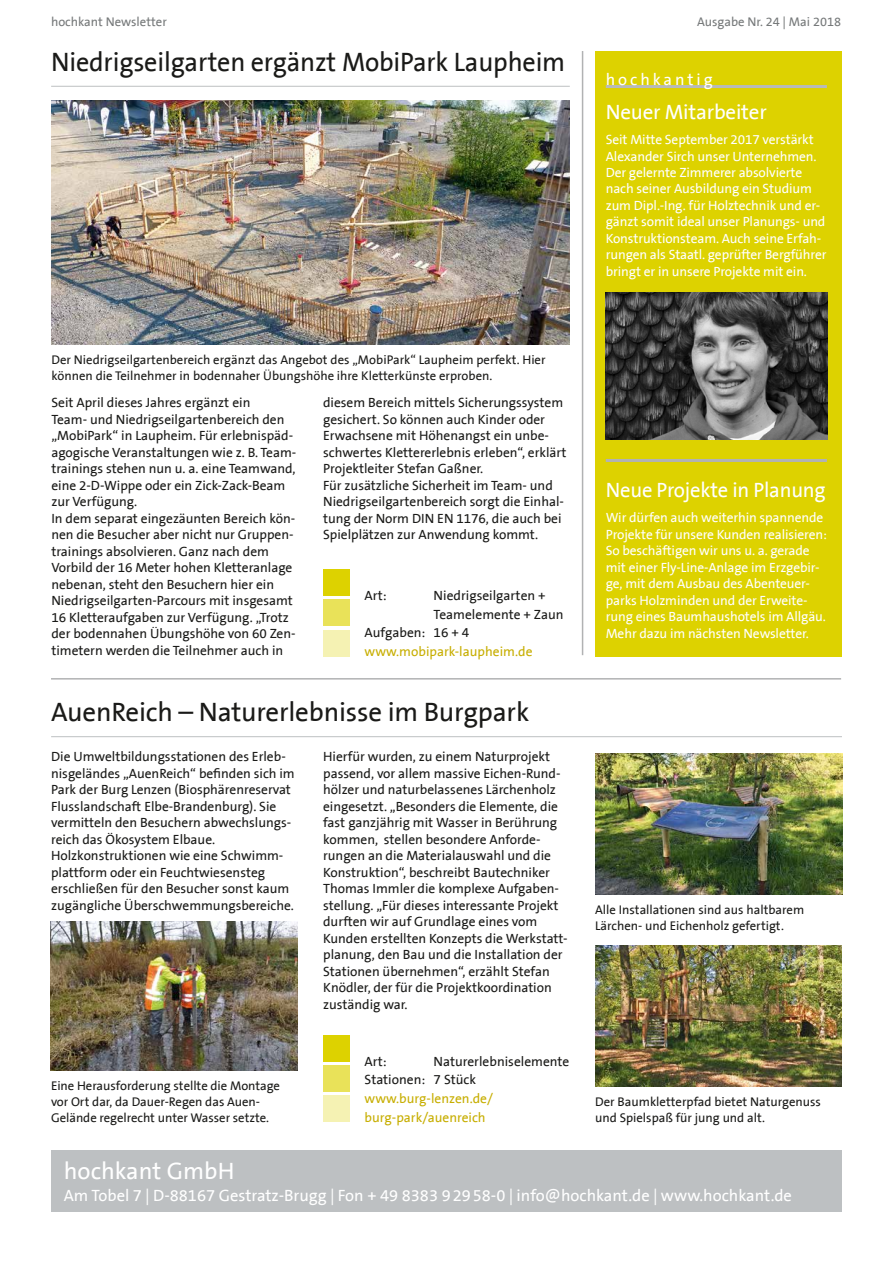
<style>
.page{position:relative;width:893px;height:1263px;background:#fff}
.page>*{position:absolute;margin:0;border:0;box-sizing:border-box;transform-origin:0 0}
.t1{font:27px "The Sans B5 Plain";letter-spacing:-.005em;color:#1a1a18}
.t2{font:24px "The Sans B5 Plain";color:#fff}
.t3{font:21px "The Sans B5 Plain";letter-spacing:-.01em;color:#fff}
.t4{font:16.5px "The Sans B5 Plain";color:#fff}
.t5{font:16.5px "The Sans B5 Plain";letter-spacing:.18em;color:#fff}
.t6{font:13.5px/16.5px "The Sans B5 Plain";letter-spacing:-.005em;color:#1a1a18}
.t7{font:13.5px/16.5px "The Sans B5 Plain";letter-spacing:-.01em;color:#fff}
.t8{font:13.5px/18.8px "The Sans B5 Plain";color:#c7ae00}
.t9{font:12.75px/15.8px "The Sans B5 Plain";color:#1a1a18}
.t10{font:12.75px "The Sans B5 Plain";color:#76797a}
.s1{font-family:"Myriad Pro"}
</style>
<div class="page">
<div style="left:51px;top:1150px;width:791px;height:62px;background:#bdc0c2"></div>
<hr style="left:51px;top:736px;width:791px;height:1px;background:#bdc0c2">
<hr style="left:51px;top:86px;width:519px;height:1px;background:#bdc0c2">
<img style="left:51px;top:101px;width:519px;height:243px">
<img style="left:595px;top:754px;width:248px;height:140px">
<img style="left:595px;top:946px;width:247px;height:140px">
<img style="left:50px;top:921px;width:248px;height:149px">
<hr style="left:51px;top:678px;width:790px;height:1px;background:#b1b2b3">
<div style="left:323px;top:569px;width:26px;height:26px;background:#ddd200"></div>
<div style="left:323px;top:600px;width:26px;height:26px;background:#e9e259"></div>
<div style="left:323px;top:630px;width:26px;height:26px;background:#f5f2b3"></div>
<div style="left:323px;top:1035px;width:26px;height:26px;background:#ddd200"></div>
<div style="left:323px;top:1065px;width:26px;height:26px;background:#e9e259"></div>
<div style="left:323px;top:1096px;width:26px;height:26px;background:#f5f2b3"></div>
<hr style="left:582px;top:51px;width:1px;height:604px;background:#b1b2b3">
<div style="left:596px;top:51px;width:246px;height:605px;background:#ddd200"></div>
<hr style="left:606px;top:85px;width:221px;height:3px;background:#b8baba">
<img style="left:606px;top:293px;width:221px;height:146px">
<hr style="left:606px;top:459px;width:221px;height:3px;background:#b1b2b3">
<p class="t10" style="left:51px;top:16px;width:117px">hochkant Newsletter</p>
<p class="t10" style="left:697px;top:16px;width:146px">Ausgabe Nr. 24 | Mai 2018</p>
<h1 class="t1" style="left:51px;top:48px;width:516px">Niedrigseilgarten ergänzt MobiPark Laupheim</h1>
<p class="t5" style="left:606px;top:71px;width:108px">hochkantig</p>
<h3 class="t3" style="left:606px;top:101px;width:163px">Neuer Mitarbeiter</h3>
<p class="t7" style="left:606px;top:132px;width:222px">Seit Mitte September 2017 verstärkt Alexander Sirch unser Unternehmen.<br>Der gelernte Zimmerer absolvierte nach seiner Ausbildung ein Studium zum Dipl.-Ing. für Holztechnik und er&shy;gänzt somit ideal unser Planungs- und Konstruktionsteam. Auch seine Erfah&shy;rungen als Staatl. geprüfter Bergführer bringt er in unsere Projekte mit ein.</p>
<p class="t9" style="left:51px;top:353px;width:496px">Der Niedrigseilgartenbereich ergänzt das Angebot des „MobiPark“ Laupheim perfekt. Hier können die Teilnehmer in bodennaher Übungshöhe ihre Kletterkünste erproben.</p>
<p class="t6" style="left:51px;top:395px;width:246px">Seit April dieses Jahres ergänzt ein<br>Team- und Niedrigseilgartenbereich den „MobiPark“ in Laupheim. Für erlebnispäd&shy;agogische Veranstaltungen wie z. B. Team&shy;trainings stehen nun u. a. eine Teamwand, eine 2-D-Wippe oder ein Zick-Zack-Beam zur Verfügung.<br>In dem separat eingezäunten Bereich kön&shy;nen die Besucher aber nicht nur Gruppen&shy;trainings absolvieren. Ganz nach dem Vorbild der 16 Meter hohen Kletteranlage nebenan, steht den Besuchern hier ein Niedrigseilgarten-Parcours mit insgesamt 16 Kletteraufgaben zur Verfügung. „Trotz der bodennahen Übungshöhe von 60 Zen&shy;timetern werden die Teilnehmer auch in</p>
<p class="t6" style="left:323px;top:395px;width:245px">diesem Bereich mittels Sicherungssystem gesichert. So können auch Kinder oder Erwachsene mit Höhenangst ein unbe&shy;schwertes Klettererlebnis erleben“, erklärt Projektleiter Stefan Gaßner.<br>Für zusätzliche Sicherheit im Team- und Niedrigseilgartenbereich sorgt die Einhal&shy;tung der Norm DIN EN 1176, die auch bei Spielplätzen zur Anwendung kommt.</p>
<p class="t6" style="left:365px;top:588px;width:24px">Art:</p>
<p class="t6" style="left:434px;top:588px;width:114px">Niedrigseilgarten +</p>
<p class="t6" style="left:434px;top:607px;width:131px">Teamelemente + Zaun</p>
<p class="t6" style="left:365px;top:625px;width:106px">Aufgaben: 16 + 4</p>
<p class="t8" style="left:365px;top:643px;width:169px">www.mobipark-laupheim.de</p>
<h1 class="t1" style="left:51px;top:698px;width:480px">AuenReich – Naturerlebnisse im Burgpark</h1>
<p class="t6" style="left:51px;top:749px;width:245px">Die Umweltbildungsstationen des Erleb&shy;nisgeländes „AuenReich“ befinden sich im Park der Burg Lenzen (Biosphärenreservat Flusslandschaft Elbe-Brandenburg). Sie vermitteln den Besuchern abwechslungs&shy;reich das Ökosystem Elbaue.<br>Holzkonstruktionen wie eine Schwimm&shy;plattform oder ein Feuchtwiesensteg erschließen für den Besucher sonst kaum zugängliche Überschwemmungsbereiche.</p>
<p class="t9" style="left:51px;top:1079px;width:230px">Eine Herausforderung stellte die Montage vor Ort dar, da Dauer-Regen das Auen-<br>Gelände regelrecht unter Wasser setzte.</p>
<p class="t6" style="left:323px;top:749px;width:246px">Hierfür wurden, zu einem Naturprojekt passend, vor allem massive Eichen-Rund&shy;hölzer und naturbelassenes Lärchenholz eingesetzt. „Besonders die Elemente, die fast ganzjährig mit Wasser in Berührung kommen, stellen besondere Anforde&shy;rungen an die Materialauswahl und die Konstruktion“, beschreibt Bautechniker Thomas Immler die komplexe Aufgaben&shy;stellung. „Für dieses interessante Projekt durften wir auf Grundlage eines vom Kunden erstellten Konzepts die Werkstatt&shy;planung, den Bau und die Installation der Stationen übernehmen“, erzählt Stefan Knödler, der für die Projektkoordination zuständig war.</p>
<p class="t6" style="left:365px;top:1052px;width:206px;line-height:18.8px;text-indent:69px">Naturerlebniselemente<br>Stationen: 7 Stück</p>
<p class="t8" style="left:365px;top:1090px;width:130px">www.burg-lenzen.de/ burg-park/auenreich</p>
<p class="t6" style="left:365px;top:1053px;width:24px">Art:</p>
<h3 class="t3" style="left:606px;top:479px;width:221px">Neue Projekte in Planung</h3>
<p class="t7" style="left:606px;top:510px;width:223px">Wir dürfen auch weiterhin spannende Projekte für unsere Kunden realisieren:<br>So beschäftigen wir uns u. a. gerade mit einer Fly-Line-Anlage im Erzgebir&shy;ge, mit dem Ausbau des Abenteuer&shy;parks Holzminden und der Erweite&shy;rung eines Baumhaushotels im Allgäu.<br>Mehr dazu im nächsten Newsletter.</p>
<p class="t9" style="left:595px;top:903px;width:211px">Alle Installationen sind aus haltbarem<br>Lärchen- und Eichenholz gefertigt.</p>
<p class="t9" style="left:595px;top:1095px;width:227px">Der Baumkletterpfad bietet Naturgenuss und Spielspaß für jung und alt.</p>
<h2 class="t2" style="left:64px;top:1158px;width:172px">hochkant GmbH</h2>
<p class="t4" style="left:64px;top:1187px;width:730px">Am Tobel 7 <span class="s1">|</span> D-88167 Gestratz-Brugg <span class="s1">|</span> Fon + 49 8383 9 29 58-0 <span class="s1">|</span> info@hochkant.de <span class="s1">|</span> www.hochkant.de</p>
</div>
